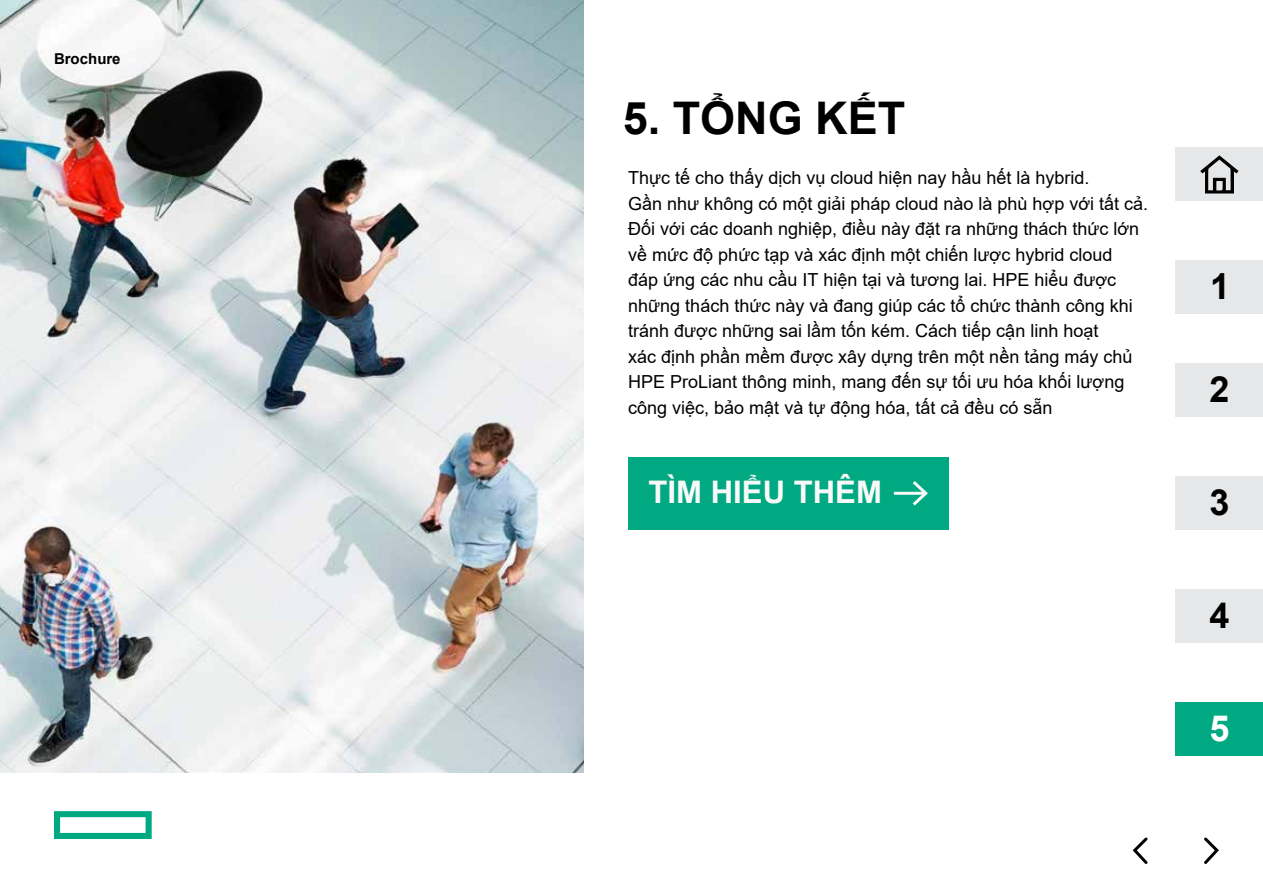
<style>
.page{position:relative;width:1263px;height:893px;background:#fff}
.page>*{position:absolute;margin:0;border:0;box-sizing:border-box;transform-origin:0 0}
.t1{font:700 45px "Arial";color:#000}
.t2{font:700 36px "Arial";color:#000}
.t3{font:700 36px "Arial";color:#fff}
.t4{font:700 31.05px "Arial";color:#f9f9f9}
.t5{font:18px/25.5px "Arial";color:#000}
.t6{font:700 15px "Arial";color:#000}
</style>
<div class="page">
<img style="left:0;top:0;width:583px;height:772px">
<svg style="left:54px;top:811px;width:98px;height:28px"></svg>
<div style="left:1176px;top:261px;width:87px;height:53px;background:#e6e7e8"></div>
<div style="left:1176px;top:363px;width:87px;height:54px;background:#e6e7e8"></div>
<div style="left:1176px;top:148px;width:87px;height:53px;background:#e6e7e8"></div>
<svg style="left:1200px;top:155px;width:38px;height:38px"></svg>
<div style="left:1176px;top:476px;width:87px;height:54px;background:#e6e7e8"></div>
<div style="left:1176px;top:589px;width:87px;height:54px;background:#e6e7e8"></div>
<div style="left:1176px;top:702px;width:87px;height:54px;background:#01a982"></div>
<svg style="left:1132px;top:837px;width:16px;height:27px"></svg>
<svg style="left:1204px;top:837px;width:15px;height:27px"></svg>
<div style="left:628px;top:458px;width:320px;height:72px;background:#01a982"></div>
<hr style="left:894px;top:492px;width:31px;height:3px;background:#f9f9f9">
<svg style="left:913px;top:481px;width:15px;height:25px"></svg>
<p class="t6" style="left:54px;top:48px;width:68px">Brochure</p>
<h1 class="t1" style="left:623px;top:87px;width:284px">5. TỔNG KẾT</h1>
<p class="t5" style="left:628px;top:165px;width:521px">Thực tế cho thấy dịch vụ cloud hiện nay hầu hết là hybrid.<br>Gần như không có một giải pháp cloud nào là phù hợp với tất cả.<br>Đối với các doanh nghiệp, điều này đặt ra những thách thức lớn về mức độ phức tạp và xác định một chiến lược hybrid cloud<br>đáp ứng các nhu cầu IT hiện tại và tương lai. HPE hiểu được những thách thức này và đang giúp các tổ chức thành công khi tránh được những sai lầm tốn kém. Cách tiếp cận linh hoạt<br>xác định phần mềm được xây dựng trên một nền tảng máy chủ HPE ProLiant thông minh, mang đến sự tối ưu hóa khối lượng công việc, bảo mật và tự động hóa, tất cả đều có sẵn</p>
<h3 class="t4" style="left:648px;top:470px;width:235px">TÌM HIỂU THÊM</h3>
<h2 class="t2" style="left:1210px;top:261px;width:22px">1</h2>
<h2 class="t2" style="left:1209px;top:364px;width:22px">2</h2>
<h2 class="t2" style="left:1209px;top:477px;width:22px">3</h2>
<h2 class="t2" style="left:1209px;top:590px;width:22px">4</h2>
<h2 class="t3" style="left:1209px;top:703px;width:22px">5</h2>
</div>
